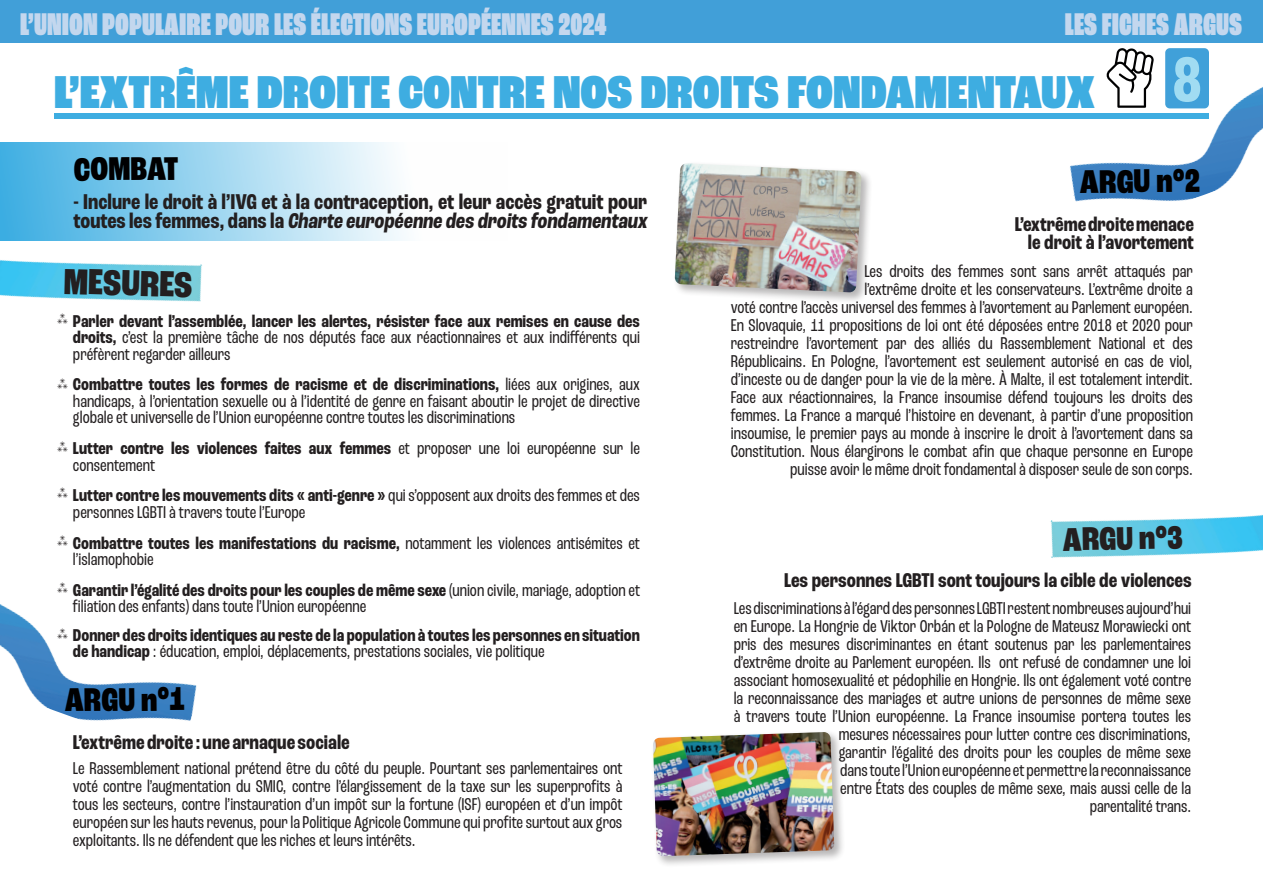
<style>
.page{position:relative;width:1263px;height:893px;background:#fff}
.page>*{position:absolute;margin:0;border:0;box-sizing:border-box;transform-origin:0 0}
.t1{font:900 condensed 48.45px "Roc Grotesk";color:#3eade1}
.t2{font:800 condensed 38.1px "Roc Grotesk";color:#231f20}
.t3{font:800 condensed 34.5px "Roc Grotesk";letter-spacing:-.01em;color:#000001}
.t4{font:800 condensed 34.5px "Roc Grotesk";color:#231f20}
.t5{font:900 extra-condensed 33px "Roc Grotesk";color:#c3d7ee}
.t6{font:700 condensed 22.5px/19.5px "Roc Grotesk";color:#231f20}
.t7{font:700 condensed 21px/18px "Roc Grotesk";color:#231f20;text-align:right}
.t8{font:condensed 18px/18px "Roc Grotesk";color:#231f20}
.t9{font:700 condensed 18px/16.5px "Roc Grotesk";color:#231f20}
.t10{font:18px "Inter Thin BETA";color:#231f20}
.s1{font-weight:700;font-size:67.05px;color:#a1dcf2}
.s2{font-family:"Inter Thin BETA";font-stretch:normal}
.s3{font-weight:700}
.s4{font-family:"Inter Thin BETA";font-weight:400;font-stretch:normal}
.s5{font-weight:400}
</style>
<div class="page">
<div style="left:0;top:0;width:1263px;height:43px;background:#419fd8"></div>
<img style="left:1050px;top:515px;width:213px;height:43px">
<img style="left:1070px;top:48px;width:193px;height:154px">
<img style="left:0;top:613px;width:197px;height:108px">
<img style="left:0;top:260px;width:202px;height:353px">
<div style="left:0;top:142px;width:508px;height:99px;background:linear-gradient(to right,#43b0e3,#fff)"></div>
<div style="left:672px;top:161px;width:201px;height:143px;background:#231f20;opacity:.33"></div>
<img style="left:675px;top:163px;width:186px;height:129px">
<div style="left:651px;top:730px;width:195px;height:138px;background:#231f20;opacity:.33"></div>
<img style="left:653px;top:732px;width:181px;height:124px">
<svg style="left:1106px;top:48px;width:48px;height:60px"></svg>
<div style="left:54px;top:113px;width:1155px;height:6px;background:#3eade1"></div>
<div style="left:1165px;top:48px;width:44px;height:60px;background:#40a0d9;border-radius:5px"></div>
<h3 class="t5" style="left:20px;top:4px;width:588px">L’UNION POPULAIRE POUR LES ÉLECTIONS EUROPÉENNES 2024</h3>
<h3 class="t5" style="left:1065px;top:4px;width:179px">LES FICHES ARGUS</h3>
<h1 class="t1" style="left:54px;top:62px;width:1149px">L’EXTRÊME DROITE CONTRE NOS DROITS FONDAMENTAUX <span class="s1">8</span></h1>
<h3 class="t3" style="left:74px;top:148px;width:107px">COMBAT</h3>
<p class="t6" style="left:74px;top:192px;width:579px">- Inclure le droit à l’IVG et à la contraception, et leur accès gratuit pour t o u t e s l e s f e m m e s , d a n s l a Charte européenne des droits fondamentaux</p>
<h2 class="t2" style="left:65px;top:258px;width:130px;rotate:2deg">MESURES</h2>
<p class="t8" style="left:73px;top:312px;width:568px;line-height:16.5px;text-align:justify;text-indent:-16px"><span class="s2">⁂</span> <span class="s3">Parler devant l’assemblée, lancer les alertes, résister face aux remises en cause des droits,</span> c’est la première tâche de nos députés face aux réactionnaires et aux indifférents qui préfèrent regarder ailleurs</p>
<p class="t8" style="left:73px;top:376px;width:568px;line-height:16.5px;text-align:justify;text-indent:-16px"><span class="s2">⁂</span> <span class="s3">Combattre toutes les formes de racisme et de discriminations,</span> liées aux origines, aux handicaps, à l’orientation sexuelle ou à l’identité de genre en faisant aboutir le projet de directive globale et universelle de l’Union européenne contre toutes les discriminations</p>
<p class="t8" style="left:73px;top:440px;width:568px;line-height:16.5px;text-indent:-16px"><span class="s2">⁂</span> <span class="s3">Lutter contre les violences faites aux femmes</span> et proposer une loi européenne sur le consentement</p>
<p class="t8" style="left:73px;top:487px;width:568px;line-height:16.5px"><span class="s3">Lutter contre les mouvements dits « anti-genre »</span> qui s’opposent aux droits des femmes et des personnes LGBTI à travers toute l’Europe</p>
<p class="t8" style="left:73px;top:534px;width:568px;line-height:16.5px"><span class="s3">Combattre toutes les manifestations du racisme,</span> notamment les violences antisémites et l’islamophobie</p>
<p class="t8" style="left:73px;top:582px;width:569px;line-height:16.5px;text-indent:-16px"><span class="s2">⁂</span> <span class="s3">Garantir l’égalité des droits pour les couples de même sexe</span> (union civile, mariage, adoption et filiation des enfants) dans toute l’Union européenne</p>
<p class="t9" style="left:73px;top:627px;width:568px;text-indent:-16px"><span class="s4">⁂</span> Donner des droits identiques au reste de la population à toutes les personnes en situation de handicap <span class="s5">: éducation, emploi, déplacements, prestations sociales, vie politique</span></p>
<p class="t10" style="left:57px;top:480px;width:14px">⁂</p>
<p class="t10" style="left:57px;top:527px;width:14px">⁂</p>
<h3 class="t3" style="left:65px;top:679px;width:122px">ARGU n°1</h3>
<p class="t7" style="left:73px;top:733px;width:278px">L’extrême droite : une arnaque sociale</p>
<p class="t8" style="left:73px;top:759px;width:551px;text-align:justify">Le Rassemblement national prétend être du côté du peuple. Pourtant ses parlementaires ont voté contre l’augmentation du SMIC, contre l’élargissement de la taxe sur les superprofits à tous les secteurs, contre l’instauration d’un impôt sur la fortune (ISF) européen et d’un impôt européen sur les hauts revenus, pour la Politique Agricole Commune qui profite surtout aux gros exploitants. Ils ne défendent que les riches et leurs intérêts.</p>
<h3 class="t3" style="left:1080px;top:160px;width:122px">ARGU n°2</h3>
<p class="t7" style="left:1015px;top:215px;width:181px">L’extrême droite menace le droit à l’avortement</p>
<p class="t8" style="left:731px;top:262px;width:464px;text-align:right">Les droits des femmes sont sans arrêt attaqués par<br>l’extrême droite et les conservateurs. L’extrême droite a<br>voté contre l’accès universel des femmes à l’avortement au Parlement européen.<br>En Slovaquie, 11 propositions de loi ont été déposées entre 2018 et 2020 pour restreindre l’avortement par des alliés du Rassemblement National et des Républicains. En Pologne, l’avortement est seulement autorisé en cas de viol, d’inceste ou de danger pour la vie de la mère. À Malte, il est totalement interdit.<br>Face aux réactionnaires, la France insoumise défend toujours les droits des femmes. La France a marqué l’histoire en devenant, à partir d’une proposition insoumise, le premier pays au monde à inscrire le droit à l’avortement dans sa Constitution. Nous élargirons le combat afin que chaque personne en Europe puisse avoir le même droit fondamental à disposer seule de son corps.</p>
<h3 class="t4" style="left:1062px;top:519px;width:122px;rotate:-1deg">ARGU n°3</h3>
<p class="t7" style="left:784px;top:571px;width:409px">Les personnes LGBTI sont toujours la cible de violences</p>
<p class="t8" style="left:734px;top:599px;width:459px;text-align:right">Les discriminations à l’égard des personnes LGBTI restent nombreuses aujourd’hui en Europe. La Hongrie de Viktor Orbán et la Pologne de Mateusz Morawiecki ont pris des mesures discriminantes en étant soutenus par les parlementaires d’extrême droite au Parlement européen. Ils ont refusé de condamner une loi associant homosexualité et pédophilie en Hongrie. Ils ont également voté contre la reconnaissance des mariages et autre unions de personnes de même sexe à travers toute l’Union européenne. La France insoumise portera toutes les mesures nécessaires pour lutter contre ces discriminations,<br>garantir l’égalité des droits pour les couples de même sexe<br>dans toute l’Union européenne et permettre la reconnaissance<br>entre États des couples de même sexe, mais aussi celle de la<br>parentalité trans.</p>
</div>
